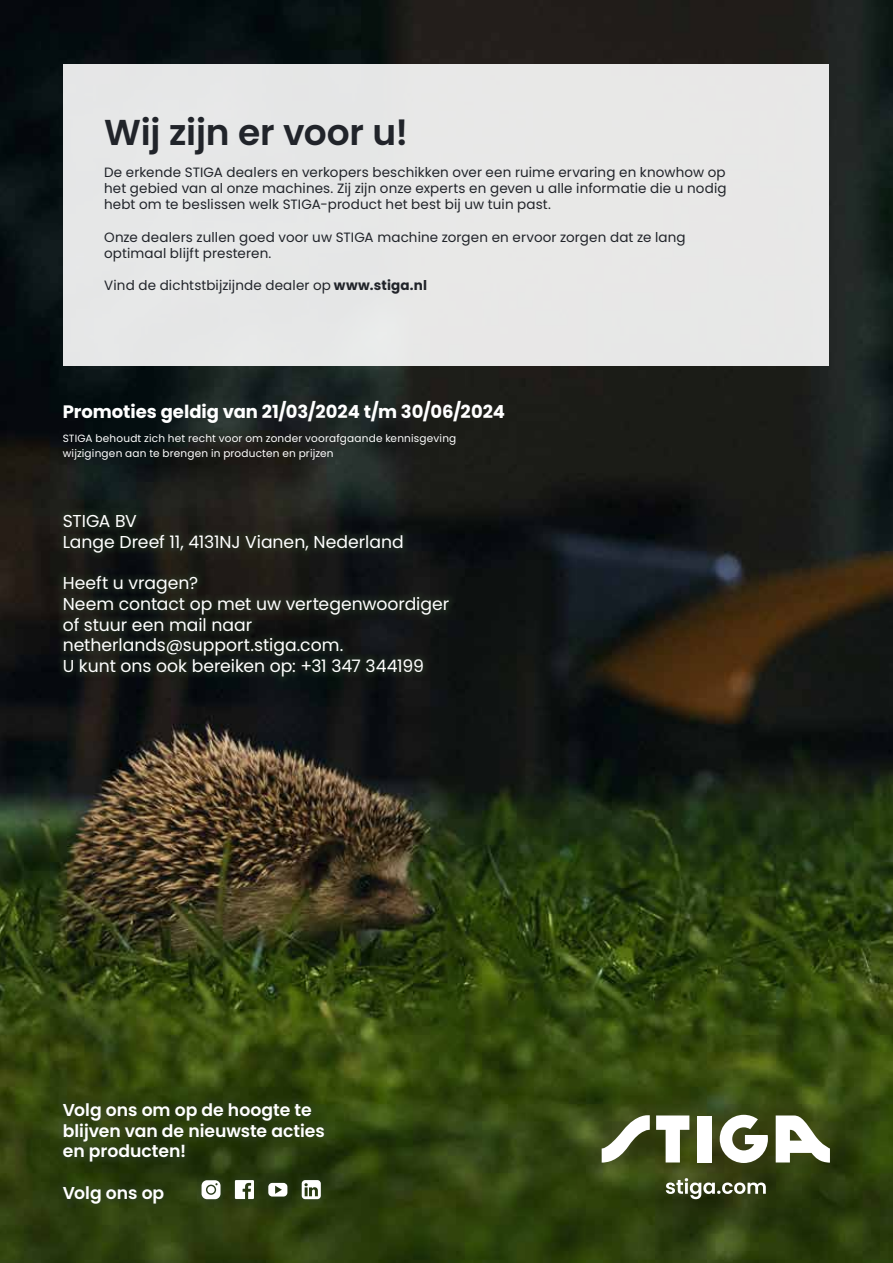
<style>
.page{position:relative;width:893px;height:1263px;background:#fff}
.page>*{position:absolute;margin:0;border:0;box-sizing:border-box;transform-origin:0 0}
.t1{font:600 36px "Poppins";letter-spacing:-.005em;color:#21242a}
.t2{font:700 18px "Poppins";color:#fff}
.t3{font:17.25px/20.7px "Poppins";color:#fff}
.t4{font:600 17.25px/20.7px "Poppins";color:#fff}
.t5{font:13.5px/16.2px "Poppins";letter-spacing:.01em;color:#21242a;text-align:justify}
.t6{font:10.5px/15px "Poppins";letter-spacing:.02em;color:#fff}
.s1{font-weight:700}
</style>
<div class="page">
<img style="left:0;top:0;width:893px;height:1263px">
<div style="left:64px;top:64px;width:765px;height:302px;background:#e7e7e7"></div>
<div style="left:56px;top:508px;width:400px;height:175px;background:#2d3f29;opacity:.6"></div>
<div style="left:563px;top:1076px;width:305px;height:160px;background:#432f20;opacity:.4"></div>
<div style="left:697px;top:1115px;width:15px;height:47px;background:#fff"></div>
<svg style="left:720px;top:1115px;width:48px;height:48px"></svg>
<svg style="left:602px;top:1115px;width:48px;height:47px"></svg>
<svg style="left:656px;top:1115px;width:33px;height:47px"></svg>
<svg style="left:776px;top:1115px;width:54px;height:47px"></svg>
<svg style="left:666px;top:1178px;width:100px;height:21px"></svg>
<div style="left:56px;top:1096px;width:275px;height:114px;background:#2d3f29;opacity:.6"></div>
<div style="left:195px;top:1173px;width:32px;height:33px;background:#2d3f29;opacity:.6"></div>
<svg style="left:202px;top:1180px;width:18px;height:19px"></svg>
<div style="left:228px;top:1173px;width:33px;height:33px;background:#2d3f29;opacity:.6"></div>
<svg style="left:235px;top:1180px;width:19px;height:19px"></svg>
<div style="left:262px;top:1176px;width:32px;height:27px;background:#2d3f29;opacity:.6"></div>
<svg style="left:268px;top:1183px;width:19px;height:13px"></svg>
<div style="left:295px;top:1173px;width:32px;height:33px;background:#2d3f29;opacity:.6"></div>
<svg style="left:302px;top:1180px;width:19px;height:19px"></svg>
<h1 class="t1" style="left:104px;top:111px;width:306px">Wij zijn er voor u!</h1>
<p class="t5" style="left:104px;top:164px;width:624px">De erkende STIGA dealers en verkopers beschikken over een ruime ervaring en knowhow op het gebied van al onze machines. Zij zijn onze experts en geven u alle informatie die u nodig hebt om te beslissen welk STIGA-product het best bij uw tuin past.</p>
<p class="t5" style="left:104px;top:229px;width:583px">Onze dealers zullen goed voor uw STIGA machine zorgen en ervoor zorgen dat ze lang optimaal blijft presteren.</p>
<p class="t5" style="left:104px;top:278px;width:324px">Vind de dichtstbijzijnde dealer op <span class="s1">www.stiga.nl</span></p>
<h2 class="t2" style="left:63px;top:401px;width:444px">Promoties geldig van 21/03/2024 t/m 30/06/2024</h2>
<p class="t6" style="left:63px;top:431px;width:395px">STIGA behoudt zich het recht voor om zonder voorafgaande kennisgeving wijzigingen aan te brengen in producten en prijzen</p>
<p class="t3" style="left:63px;top:511px;width:342px">STIGA BV<br>Lange Dreef 11, 4131NJ Vianen, Nederland</p>
<p class="t3" style="left:63px;top:573px;width:388px">Heeft u vragen?<br>Neem contact op met uw vertegenwoordiger of stuur een mail naar netherlands@support.stiga.com.<br>U kunt ons ook bereiken op: +31 347 344199</p>
<p class="t4" style="left:63px;top:1100px;width:264px">Volg ons om op de hoogte te blijven van de nieuwste acties en producten!</p>
<p class="t4" style="left:63px;top:1182px;width:103px">Volg ons op</p>
</div>
